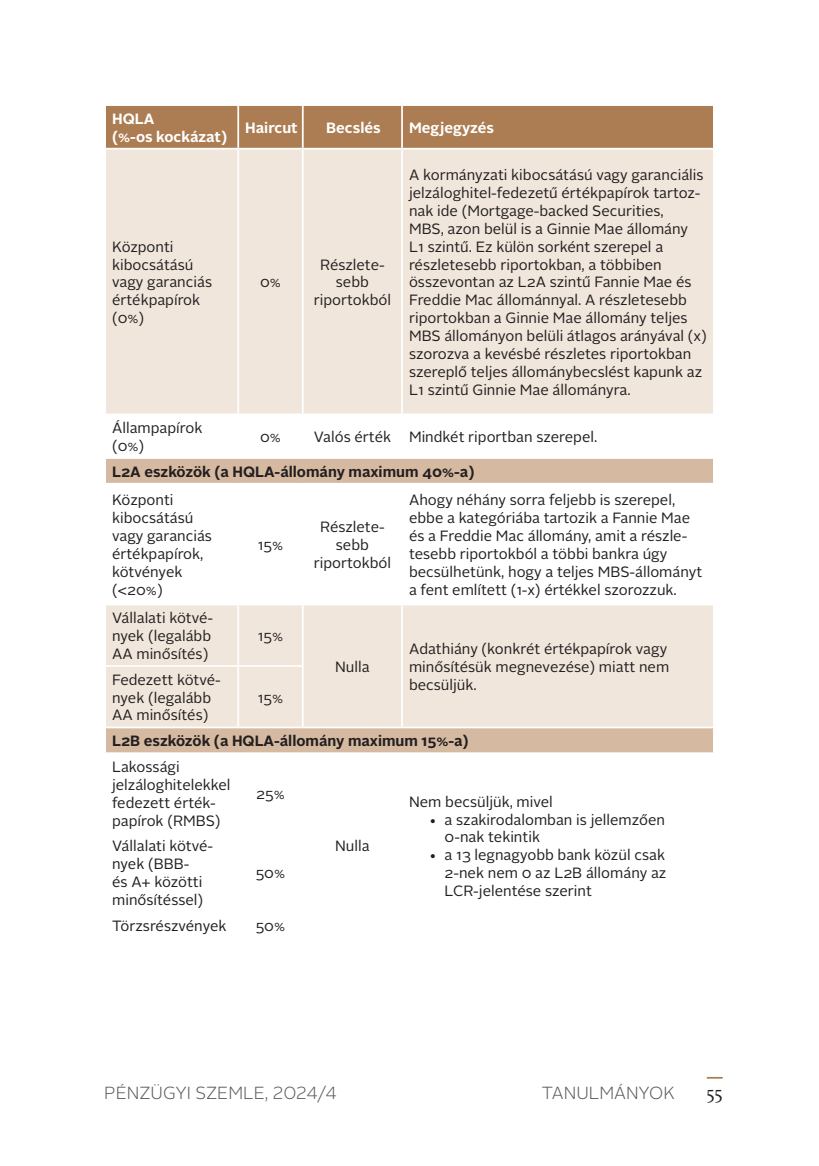
<style>
.page{position:relative;width:819px;height:1166px;background:#fff}
.page>*{position:absolute;margin:0;border:0;box-sizing:border-box;transform-origin:0 0}
.t1{font:19.25px "Calluna";color:#231f20}
.t2{font:300 17.5px "Alright Sans";color:#57585a}
.t3{font:14.88px/17.8px "Alright Sans";color:#231f20}
.t4{font:700 14.88px "Alright Sans";color:#231f20}
.t5{font:700 14.88px/17.8px "Alright Sans";color:#fff}
</style>
<div class="page">
<svg style="left:706px;top:1077px;width:16px;height:1px"></svg>
<div style="left:106px;top:106px;width:607px;height:42px;background:#ac7c52"></div>
<div style="left:106px;top:150px;width:607px;height:263px;background:#f0e6db"></div>
<svg style="left:106px;top:459px;width:607px;height:293px"></svg>
<hr style="left:237px;top:106px;width:2px;height:42px;background:#fff">
<hr style="left:302px;top:106px;width:1px;height:42px;background:#fff">
<hr style="left:401px;top:106px;width:2px;height:42px;background:#fff">
<hr style="left:237px;top:150px;width:2px;height:263px;background:#fff">
<hr style="left:302px;top:150px;width:1px;height:263px;background:#fff">
<hr style="left:401px;top:150px;width:2px;height:263px;background:#fff">
<hr style="left:104px;top:483px;width:134px;height:2px;background:#fff">
<hr style="left:238px;top:483px;width:65px;height:2px;background:#fff">
<hr style="left:237px;top:485px;width:2px;height:119px;background:#fff">
<hr style="left:303px;top:483px;width:99px;height:2px;background:#fff">
<hr style="left:302px;top:485px;width:1px;height:119px;background:#fff">
<hr style="left:402px;top:483px;width:312px;height:2px;background:#fff">
<hr style="left:401px;top:485px;width:2px;height:119px;background:#fff">
<hr style="left:104px;top:604px;width:134px;height:1px;background:#fff">
<hr style="left:238px;top:604px;width:65px;height:1px;background:#fff">
<hr style="left:237px;top:605px;width:2px;height:60px;background:#fff">
<hr style="left:303px;top:604px;width:99px;height:1px;background:#fff">
<hr style="left:302px;top:605px;width:1px;height:60px;background:#fff">
<hr style="left:402px;top:604px;width:312px;height:1px;background:#fff">
<hr style="left:401px;top:605px;width:2px;height:61px;background:#fff">
<hr style="left:104px;top:665px;width:134px;height:2px;background:#fff">
<hr style="left:238px;top:665px;width:65px;height:2px;background:#fff">
<hr style="left:237px;top:667px;width:2px;height:59px;background:#fff">
<hr style="left:302px;top:667px;width:1px;height:59px;background:#fff">
<hr style="left:401px;top:666px;width:2px;height:60px;background:#fff">
<hr style="left:104px;top:726px;width:134px;height:2px;background:#fff">
<hr style="left:238px;top:726px;width:65px;height:2px;background:#fff">
<hr style="left:303px;top:726px;width:99px;height:2px;background:#fff">
<hr style="left:402px;top:726px;width:312px;height:2px;background:#fff">
<p class="t5" style="left:112px;top:110px;width:117px">HQLA<br>(%-os kockázat)</p>
<p class="t5" style="left:245px;top:119px;width:54px">Haircut</p>
<p class="t5" style="left:326px;top:119px;width:56px">Becslés</p>
<p class="t5" style="left:409px;top:119px;width:87px">Megjegyzés</p>
<p class="t3" style="left:112px;top:238px;width:101px">Központi kibocsátású vagy garanciás értékpapírok (0%)</p>
<p class="t3" style="left:260px;top:273px;width:22px">0%</p>
<p class="t3" style="left:314px;top:256px;width:79px;text-align:center">Részlete&shy;sebb riportokból</p>
<p class="t3" style="left:409px;top:166px;width:299px">A kormányzati kibocsátású vagy garanciális jelzáloghitel-fedezetű értékpapírok tartoz&shy;nak ide (Mortgage-backed Securities,<br>MBS, azon belül is a Ginnie Mae állomány L1 szintű. Ez külön sorként szerepel a részletesebb riportokban, a többiben összevontan az L2A szintű Fannie Mae és Freddie Mac állománnyal. A részletesebb riportokban a Ginnie Mae állomány teljes MBS állományon belüli átlagos arányával (x) szorozva a kevésbé részletes riportokban szereplő teljes állománybecslést kapunk az L1 szintű Ginnie Mae állományra.</p>
<p class="t3" style="left:112px;top:419px;width:92px">Állampapírok (0%)</p>
<p class="t3" style="left:260px;top:428px;width:22px">0%</p>
<p class="t3" style="left:314px;top:428px;width:285px">Valós érték Mindkét riportban szerepel.</p>
<p class="t4" style="left:112px;top:461px;width:364px">L2A eszközök (a HQLA-állomány maximum 40%-a)</p>
<p class="t3" style="left:112px;top:491px;width:101px">Központi kibocsátású vagy garanciás értékpapírok, kötvények (&lt;20%)</p>
<p class="t3" style="left:409px;top:491px;width:295px">Ahogy néhány sorra feljebb is szerepel, ebbe a kategóriába tartozik a Fannie Mae és a Freddie Mac állomány, amit a részle&shy;tesebb riportokból a többi bankra úgy becsülhetünk, hogy a teljes MBS-állományt a fent említett (1-x) értékkel szorozzuk.</p>
<p class="t3" style="left:314px;top:518px;width:79px;text-align:center">Részlete&shy;sebb riportokból</p>
<p class="t3" style="left:258px;top:536px;width:27px">15%</p>
<p class="t3" style="left:112px;top:609px;width:102px">Vállalati kötvé&shy;nyek (legalább<br>AA minősítés)</p>
<p class="t3" style="left:258px;top:627px;width:27px">15%</p>
<p class="t3" style="left:409px;top:640px;width:262px">Adathiány (konkrét értékpapírok vagy minősítésük megnevezése) miatt nem becsüljük.</p>
<p class="t3" style="left:335px;top:658px;width:36px">Nulla</p>
<p class="t3" style="left:112px;top:671px;width:110px">Fedezett kötvé&shy;nyek (legalább<br>AA minősítés)</p>
<p class="t3" style="left:258px;top:689px;width:27px">15%</p>
<p class="t4" style="left:112px;top:730px;width:358px">L2B eszközök (a HQLA-állomány maximum 15%-a)</p>
<p class="t3" style="left:112px;top:758px;width:120px">Lakossági jelzáloghitelekkel fedezett érték&shy;papírok (RMBS)</p>
<p class="t3" style="left:256px;top:785px;width:30px">25%</p>
<p class="t3" style="left:409px;top:793px;width:145px">Nem becsüljük, mivel</p>
<p class="t3" style="left:444px;top:810px;width:222px;text-indent:-16px">• a szakirodalomban is jellemzően<br>0-nak tekintik</p>
<p class="t3" style="left:444px;top:846px;width:223px;text-align:justify;text-indent:-16px">• a 13 legnagyobb bank közül csak 2-nek nem 0 az L2B állomány az LCR-jelentése szerint</p>
<p class="t3" style="left:335px;top:837px;width:36px">Nulla</p>
<p class="t3" style="left:112px;top:837px;width:102px">Vállalati kötvé&shy;nyek (BBB-<br>és A+ közötti minősítéssel)</p>
<p class="t3" style="left:256px;top:864px;width:31px">50%</p>
<p class="t3" style="left:112px;top:917px;width:116px">Törzsrészvények</p>
<p class="t3" style="left:256px;top:917px;width:31px">50%</p>
<p class="t2" style="left:104px;top:1081px;width:234px">PÉNZÜGYI SZEMLE, 2024/4</p>
<p class="t2" style="left:542px;top:1081px;width:135px">TANULMÁNYOK</p>
<p class="t1" style="left:707px;top:1081px;width:17px">55</p>
</div>
